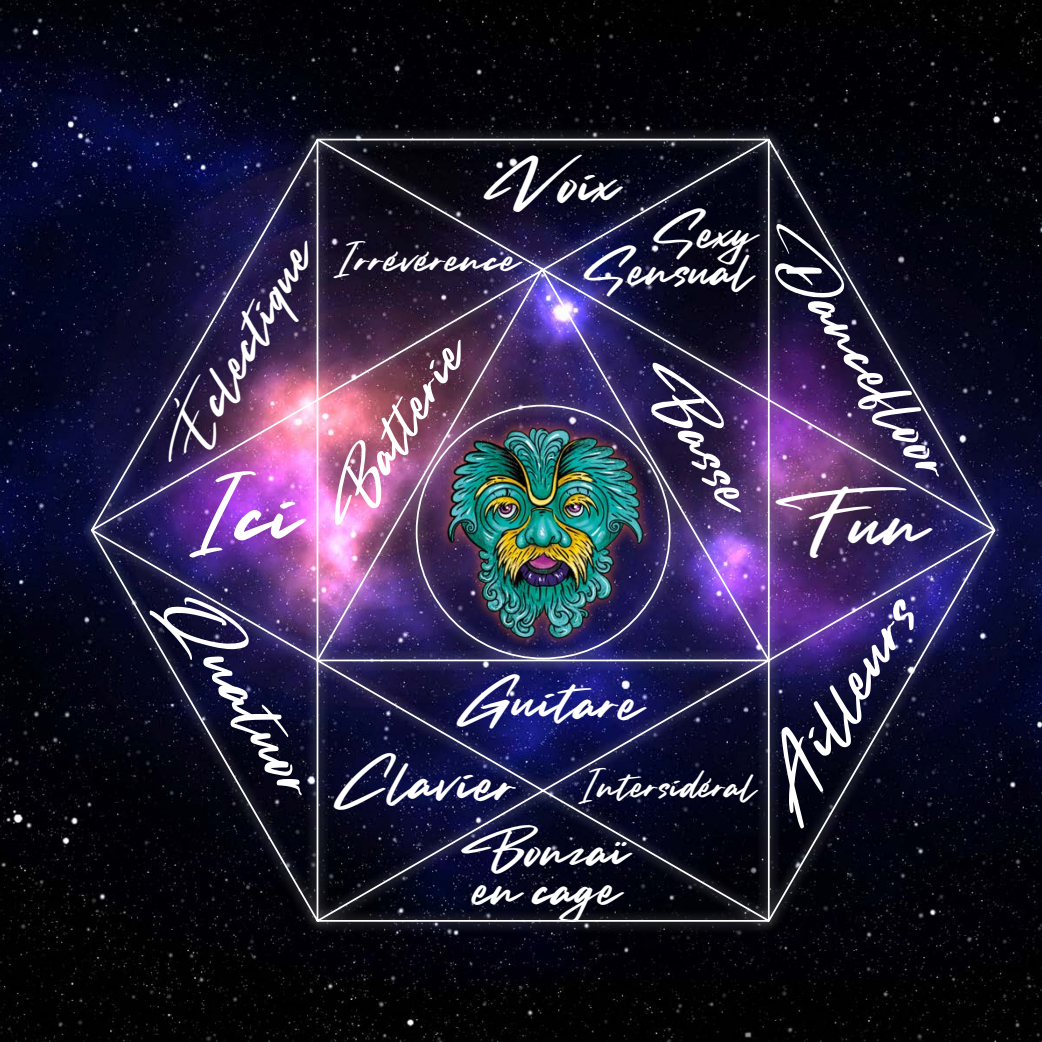
<style>
.page{position:relative;width:1042px;height:1042px;background:#fff}
.page>*{position:absolute;margin:0;border:0;box-sizing:border-box;transform-origin:0 0}
.t1{font:56.52px "Smooth Fantasy";color:#fff}
.t2{font:44.27px "Smooth Fantasy";color:#fff}
.t3{font:42.52px "Smooth Fantasy";color:#fff;scale:1.08 1}
.t4{font:39.9px "Smooth Fantasy";color:#fff}
.t5{font:38.85px "Smooth Fantasy";color:#fff}
.t6{font:36.4px "Smooth Fantasy";color:#fff}
.t7{font:35.35px "Smooth Fantasy";color:#fff}
.t8{font:35.18px "Smooth Fantasy";color:#fff}
.t9{font:32.73px/39.2px "Smooth Fantasy";color:#fff}
.t10{font:31.32px/37.6px "Smooth Fantasy";color:#fff}
.t11{font:24.32px "Smooth Fantasy";color:#fff;scale:1.11 1}
.t12{font:23.8px "Smooth Fantasy";color:#fff}
</style>
<div class="page">
<img style="left:0;top:0;width:1042px;height:1042px">
<div style="left:81px;top:128px;width:924px;height:805px;background:#fff;opacity:.75"></div>
<img style="left:89px;top:137px;width:908px;height:786px">
<img style="left:431px;top:416px;width:222px;height:234px">
<svg style="left:774px;top:485px;width:159px;height:75px;background:#432a5d"></svg>
<p class="t5" style="left:486px;top:177px;width:134px">Voix</p>
<p class="t10" style="left:584px;top:227px;width:194px;text-indent:70px">Sexy<br>Sensual</p>
<p class="t4" style="left:781px;top:223px;width:301px;rotate:56deg">Dancefloor</p>
<p class="t8" style="left:171px;top:458px;width:252px;rotate:-60deg">Éclectique</p>
<p class="t11" style="left:334px;top:255px;width:168px">Irrévérence</p>
<p class="t6" style="left:332px;top:518px;width:216px;rotate:-57deg">Batt erie</p>
<p class="t5" style="left:662px;top:362px;width:165px;rotate:59deg">Basse</p>
<h1 class="t1" style="left:191px;top:504px;width:111px">Ici</h1>
<p class="t3" style="left:187px;top:591px;width:219px;rotate:58deg">Quatuor</p>
<p class="t2" style="left:766px;top:804px;width:248px;rotate:-58deg">Aill eurs</p>
<p class="t7" style="left:459px;top:692px;width:185px;rotate:2deg">Guitare</p>
<p class="t12" style="left:579px;top:782px;width:179px">Intersidéral</p>
<p class="t6" style="left:336px;top:772px;width:183px;rotate:2deg">Clavier</p>
<p class="t9" style="left:464px;top:844px;width:166px">Bonzaï en cage</p>
</div>
